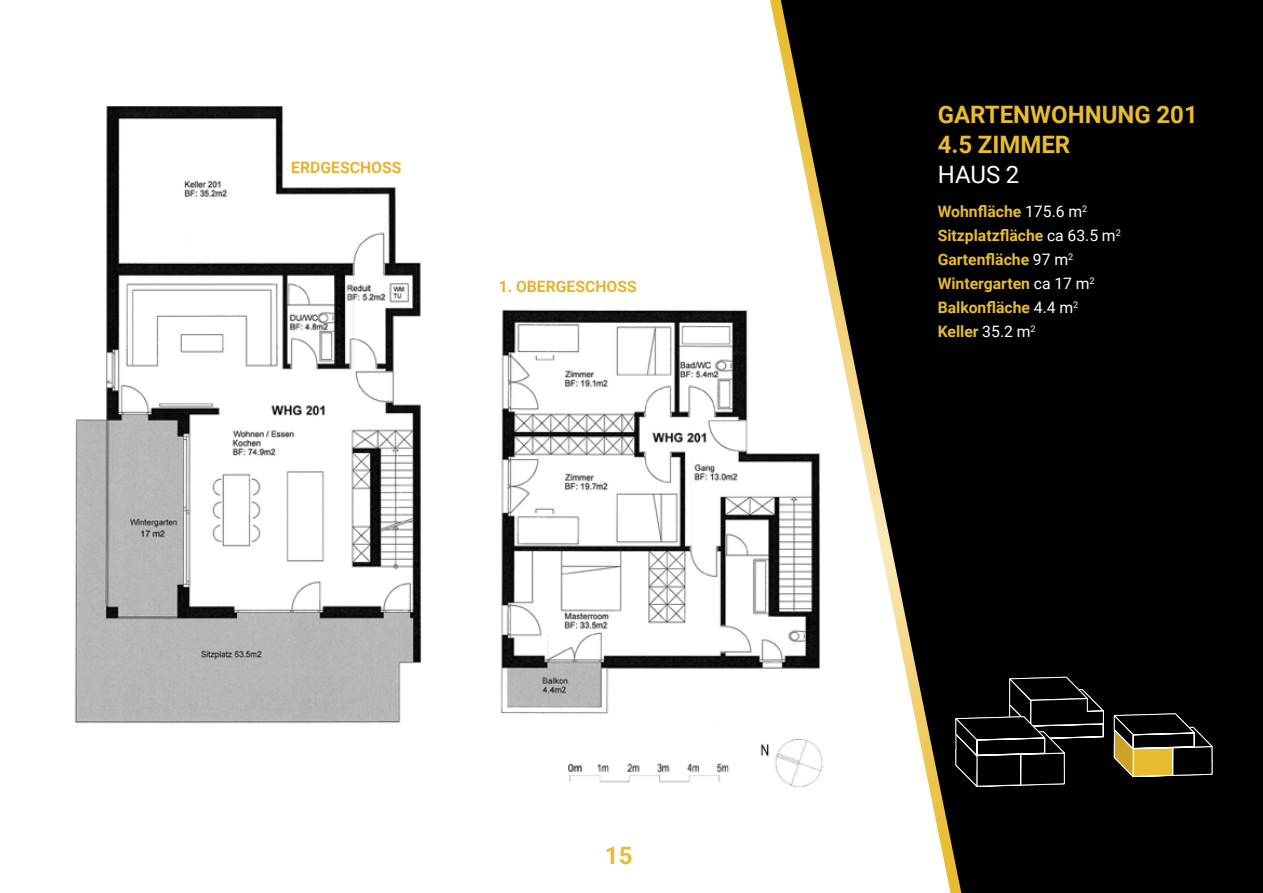
<style>
.page{position:relative;width:1263px;height:893px;background:#fff}
.page>*{position:absolute;margin:0;border:0;box-sizing:border-box;transform-origin:0 0}
.t1{font:700 24px/30px "Roboto";color:#e8bc2e}
.t2{font:24px "Roboto";color:#fff}
.t3{font:700 15.75px/24px "Roboto";color:#e8bc2e}
.t4{font:700 15.75px "Roboto";color:#e6b32e}
.s1{font-weight:400;color:#fff}
</style>
<div class="page">
<img style="left:500px;top:309px;width:270px;height:405px">
<svg style="left:770px;top:0;width:11px;height:669px"></svg>
<svg style="left:781px;top:0;width:482px;height:893px;background:#2c2c29"></svg>
<img style="left:74px;top:106px;width:348px;height:618px">
<img style="left:568px;top:730px;width:316px;height:66px">
<svg style="left:1113px;top:712px;width:100px;height:66px;background:#4e4526"></svg>
<svg style="left:954px;top:676px;width:151px;height:112px;background:#151515"></svg>
<p class="t4" style="left:291px;top:156px;width:112px">ERDGESCHOSS</p>
<p class="t4" style="left:499px;top:275px;width:140px">1. OBERGESCHOSS</p>
<h1 class="t1" style="left:605px;top:839px;width:29px">15</h1>
<h1 class="t1" style="left:938px;top:99px;width:262px">GARTENWOHNUNG 201<br>4.5 ZIMMER</h1>
<h1 class="t2" style="left:938px;top:158px;width:83px">HAUS 2</h1>
<p class="t3" style="left:938px;top:199px;width:185px">Wohnfläche <span class="s1">175.6 m</span><sup>2<br></sup>Sitzplatzfläche <span class="s1">ca 63.5 m</span><sup>2<br></sup>Gartenfläche <span class="s1">97 m</span><sup>2<br></sup>Wintergarten <span class="s1">ca 17 m</span><sup>2<br></sup>Balkonfläche <span class="s1">4.4 m</span><sup>2<br></sup>Keller <span class="s1">35.2 m</span><sup>2</sup></p>
</div>
